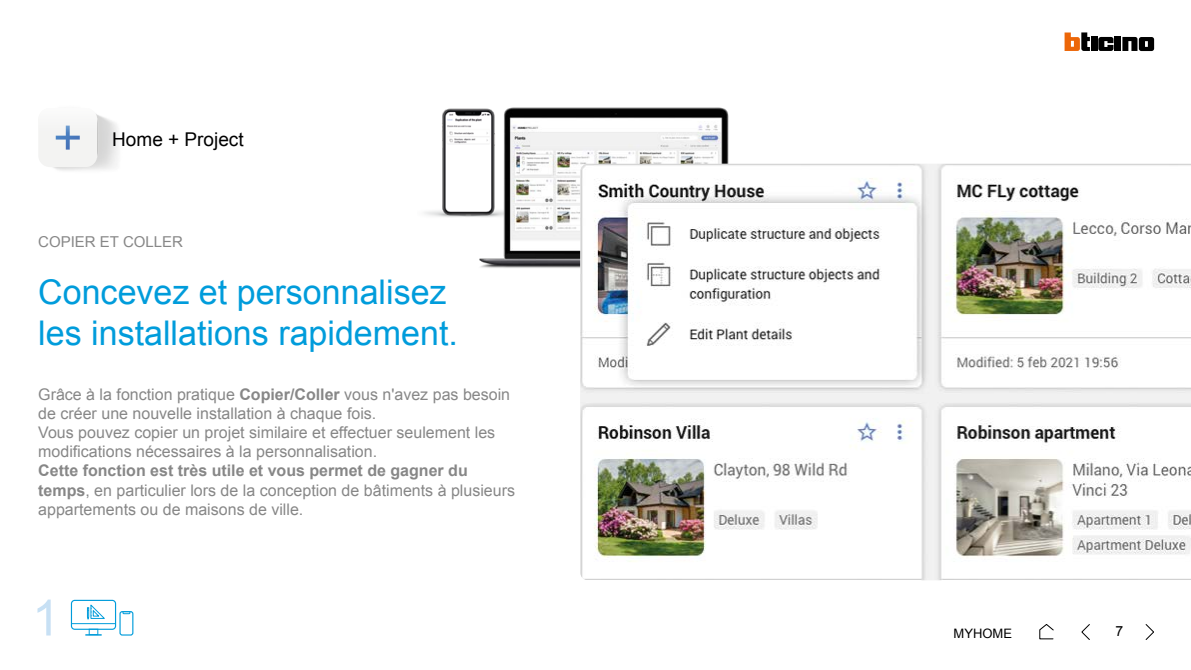
<style>
.page{position:relative;width:1191px;height:670px;background:#fff}
.page>*{position:absolute;margin:0;border:0;box-sizing:border-box;transform-origin:0 0}
.t1{font:50px "Arial";color:#c7e0f4}
.t2{font:34px/40.8px "Arial";color:#009cdb}
.t3{font:19px "Arial";color:#000}
.t4{font:16px/19.2px "Arial";color:#878787}
.t5{font:15px "Arial";color:#878787}
.t6{font:14px "Arial";color:#000}
.t7{font:13px "Arial";color:#000}
.s1{font-weight:700}
</style>
<div class="page">
<svg style="left:1145px;top:624px;width:9px;height:16px"></svg>
<svg style="left:1081px;top:624px;width:9px;height:16px"></svg>
<svg style="left:1039px;top:624px;width:15px;height:16px"></svg>
<img style="left:424px;top:108px;width:32px;height:109px">
<img style="left:456px;top:107px;width:317px;height:161px">
<div style="left:1091px;top:37px;width:6px;height:14px;background:#000"></div>
<div style="left:1114px;top:37px;width:7px;height:14px;background:#000"></div>
<svg style="left:1064px;top:32px;width:26px;height:19px"></svg>
<svg style="left:1098px;top:37px;width:15px;height:14px"></svg>
<svg style="left:1122px;top:37px;width:32px;height:14px"></svg>
<img style="left:580px;top:164px;width:611px;height:416px">
<div style="left:71px;top:600px;width:45px;height:30px;border:1px solid #009cdb;border-radius:3px"></div>
<hr style="left:71px;top:623px;width:44px;height:1px;background:#009cdb">
<div style="left:89px;top:628px;width:9px;height:7px;border:1px solid #009cdb"></div>
<div style="left:119px;top:611px;width:14px;height:24px;border:1px solid #009cdb;border-radius:2px"></div>
<svg style="left:122px;top:611px;width:8px;height:3px"></svg>
<svg style="left:87px;top:604px;width:18px;height:16px"></svg>
<img style="left:53px;top:114px;width:65px;height:57px">
<svg style="left:38px;top:108px;width:59px;height:58px;fill:#f3f3f2"></svg>
<p class="t3" style="left:112px;top:127px;width:133px">Home + Project</p>
<p class="t5" style="left:38px;top:231px;width:146px">COPIER ET COLLER</p>
<h2 class="t2" style="left:38px;top:272px;width:421px">Concevez et personnalisez les installations rapidement.</h2>
<p class="t4" style="left:38px;top:384px;width:473px">Grâce à la fonction pratique <span class="s1">Copier/Coller</span> vous n'avez pas besoin de créer une nouvelle installation à chaque fois.<br>Vous pouvez copier un projet similaire et effectuer seulement les modifications nécessaires à la personnalisation.</p>
<p class="t4" style="left:38px;top:461px;width:478px"><span class="s1">Cette fonction est très utile et vous permet de gagner du temps</span>, en particulier lors de la conception de bâtiments à plusieurs appartements ou de maisons de ville.</p>
<h1 class="t1" style="left:32px;top:585px;width:29px">1</h1>
<p class="t7" style="left:953px;top:624px;width:60px">MYHOME</p>
<p class="t6" style="left:1115px;top:622px;width:9px">7</p>
</div>
